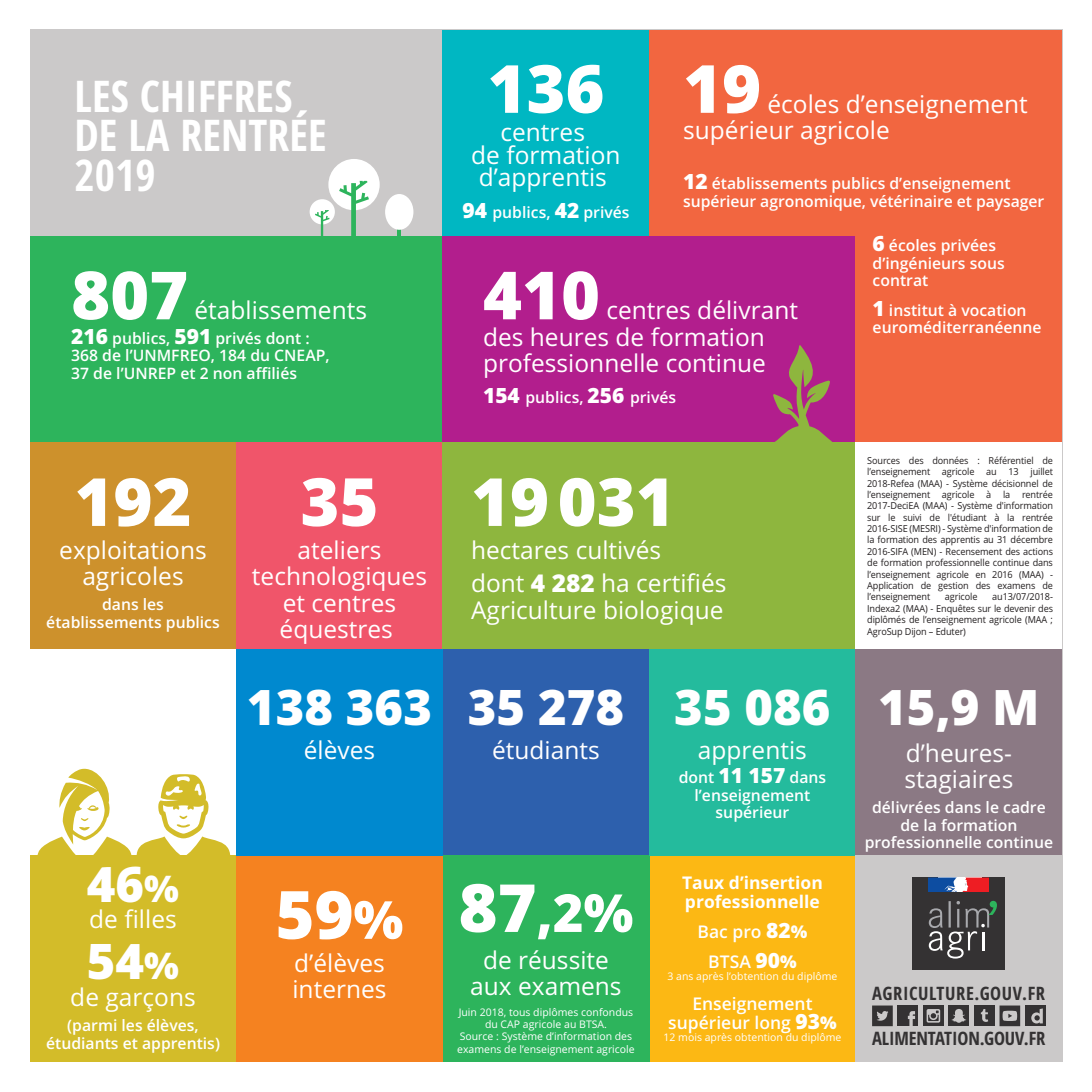
<style>
.page{position:relative;width:1092px;height:1092px;background:#fff}
.page>*{position:absolute;margin:0;border:0;box-sizing:border-box;transform-origin:0 0}
.t1{font:800 66.5px "Open Sans";color:#fff}
.t2{font:800 52.5px "Open Sans";color:#fff}
.t3{font:800 49px "Open Sans";color:#fff}
.t4{font:700 condensed 43.75px/39.4px "Open Sans";color:#fff}
.t5{font:24.5px/26.2px "Open Sans";color:#fff}
.t6{font:700 condensed 18.55px "Open Sans";letter-spacing:-.01em;color:#343233}
.t7{font:700 condensed 18.55px "Open Sans";letter-spacing:.03em;color:#343233}
.t8{font:600 17.5px/29.8px "Open Sans";color:#fff;text-align:center}
.t9{font:700 17.5px/19.2px "Open Sans";color:#fff}
.t10{font:600 15.75px/17.5px "Open Sans";color:#fff}
.t11{font:10.5px/12.2px "Open Sans";color:#fff;text-align:center}
.t12{font:9.62px/11.4px "Open Sans";letter-spacing:-.015em;color:#231f20;text-align:justify;scale:.95 1}
.s1{font-weight:800;font-size:21px}
.s2{font-size:36.75px}
.s3{font-size:52.5px}
.s4{font-weight:800}
.s5{font-size:66.5px}
</style>
<div class="page">
<div style="left:30px;top:30px;width:206px;height:206px;background:#cbc9c9"></div>
<div style="left:236px;top:30px;width:206px;height:206px;background:#cbc9c9"></div>
<div style="left:442px;top:30px;width:207px;height:206px;background:#00b7c2"></div>
<div style="left:649px;top:30px;width:206px;height:206px;background:#f26640"></div>
<div style="left:855px;top:30px;width:207px;height:206px;background:#f26640"></div>
<div style="left:30px;top:236px;width:206px;height:206px;background:#2db45c"></div>
<div style="left:236px;top:236px;width:206px;height:206px;background:#2db45c"></div>
<div style="left:442px;top:236px;width:207px;height:206px;background:#b21e8d"></div>
<div style="left:649px;top:236px;width:206px;height:206px;background:#b21e8d"></div>
<div style="left:855px;top:236px;width:207px;height:206px;background:#f26640"></div>
<div style="left:30px;top:442px;width:206px;height:207px;background:#cd912c"></div>
<div style="left:236px;top:442px;width:206px;height:207px;background:#f0556a"></div>
<div style="left:442px;top:442px;width:207px;height:207px;background:#8eb63e"></div>
<div style="left:649px;top:442px;width:413px;height:207px;background:#8eb63e"></div>
<div style="left:30px;top:855px;width:206px;height:207px;background:#d3bc29"></div>
<div style="left:236px;top:855px;width:206px;height:207px;background:#f58220"></div>
<div style="left:649px;top:855px;width:206px;height:207px;background:#fcb814"></div>
<div style="left:855px;top:442px;width:207px;height:207px;background:#fff"></div>
<div style="left:236px;top:649px;width:206px;height:206px;background:#0089cf"></div>
<div style="left:442px;top:649px;width:207px;height:206px;background:#2d60ad"></div>
<div style="left:442px;top:855px;width:207px;height:207px;background:#2db45c"></div>
<div style="left:649px;top:649px;width:206px;height:206px;background:#24bb9d"></div>
<div style="left:855px;top:649px;width:207px;height:206px;background:#8b7984"></div>
<div style="left:855px;top:855px;width:207px;height:207px;background:#cbc9c9"></div>
<svg style="left:773px;top:345px;width:59px;height:97px"></svg>
<svg style="left:38px;top:768px;width:192px;height:87px"></svg>
<div style="left:328px;top:159px;width:51px;height:51px;background:#fff;border-radius:50%"></div>
<svg style="left:339px;top:181px;width:30px;height:55px"></svg>
<div style="left:309px;top:199px;width:26px;height:25px;background:#fff;border-radius:50%"></div>
<svg style="left:315px;top:210px;width:14px;height:26px"></svg>
<hr style="left:397px;top:226px;width:4px;height:12px;background:#2db45c">
<div style="left:385px;top:194px;width:28px;height:36px;background:#fff;border-radius:50%"></div>
<div style="left:912px;top:877px;width:92px;height:92px;background:#343233"></div>
<svg style="left:928px;top:900px;width:68px;height:58px"></svg>
<div style="left:938px;top:877px;width:43px;height:15px;background:#fff"></div>
<svg style="left:928px;top:877px;width:28px;height:15px"></svg>
<svg style="left:962px;top:877px;width:26px;height:15px"></svg>
<div style="left:948px;top:1005px;width:21px;height:21px;background:#343233"></div>
<svg style="left:951px;top:1009px;width:15px;height:13px"></svg>
<div style="left:923px;top:1005px;width:20px;height:21px;background:linear-gradient(to right,#343233,#343233)"></div>
<svg style="left:926px;top:1008px;width:14px;height:14px"></svg>
<svg style="left:872px;top:1005px;width:20px;height:21px"></svg>
<div style="left:897px;top:1005px;width:21px;height:21px;background:#343233"></div>
<svg style="left:907px;top:1011px;width:8px;height:15px"></svg>
<div style="left:1024px;top:1005px;width:21px;height:21px;background:#343233"></div>
<svg style="left:1031px;top:1008px;width:11px;height:15px"></svg>
<div style="left:973px;top:1005px;width:21px;height:21px;background:#343233"></div>
<svg style="left:980px;top:1009px;width:8px;height:12px"></svg>
<svg style="left:999px;top:1005px;width:21px;height:21px"></svg>
<h3 class="t4" style="left:74px;top:75px;width:254px">LES CHIFFRES<br>DE LA RENTRÉE<br>2019</h3>
<h1 class="t1" style="left:71px;top:244px;width:119px">807</h1>
<h3 class="t5" style="left:194px;top:296px;width:174px">établissements</h3>
<h3 class="t10" style="left:71px;top:329px;width:260px"><span class="s1">216</span> publics, <span class="s1">591</span> privés dont :<br>368 de l’UNMFREO, 184 du CNEAP,<br>37 de l’UNREP et 2 non affiliés</h3>
<h1 class="t1" style="left:74px;top:451px;width:119px">192</h1>
<h3 class="t5" style="left:59px;top:536px;width:149px;text-align:center">exploitations agricoles</h3>
<h3 class="t10" style="left:46px;top:595px;width:175px;text-align:center">dans les établissements publics</h3>
<h1 class="t1" style="left:300px;top:451px;width:79px">35</h1>
<h3 class="t5" style="left:252px;top:536px;width:177px;text-align:center">ateliers technologiques et centres équestres</h3>
<h3 class="t3" style="left:247px;top:670px;width:187px">138 363</h3>
<h3 class="t5" style="left:304px;top:736px;width:73px">élèves</h3>
<h3 class="t3" style="left:87px;top:847px;width:94px">46<span class="s2">%</span></h3>
<h3 class="t5" style="left:89px;top:905px;width:89px">de filles</h3>
<h3 class="t3" style="left:87px;top:924px;width:94px">54<span class="s2">%</span></h3>
<h3 class="t5" style="left:70px;top:982px;width:127px">de garçons</h3>
<h3 class="t10" style="left:46px;top:1016px;width:175px;text-align:center">(parmi les élèves, étudiants et apprentis)</h3>
<h1 class="t1" style="left:275px;top:863px;width:129px">59<span class="s3">%</span></h1>
<h3 class="t5" style="left:292px;top:949px;width:96px">d’élèves internes</h3>
<h1 class="t1" style="left:487px;top:38px;width:119px">136</h1>
<h3 class="t5" style="left:471px;top:120px;width:151px;line-height:22.8px;text-align:center">centres<br>de formation d’apprentis</h3>
<h3 class="t10" style="left:462px;top:203px;width:169px"><span class="s1">94</span> publics, <span class="s1">42</span> privés</h3>
<h1 class="t1" style="left:683px;top:38px;width:79px">19</h1>
<h3 class="t5" style="left:683px;top:90px;width:346px;text-indent:84px">écoles d’enseignement supérieur agricole</h3>
<h3 class="t10" style="left:683px;top:174px;width:363px"><span class="s1">12</span> établissements publics d’enseignement supérieur agronomique, vétérinaire et paysager</h3>
<h1 class="t1" style="left:483px;top:244px;width:119px">410</h1>
<h3 class="t5" style="left:483px;top:296px;width:316px;text-indent:123px">centres délivrant des heures de formation professionnelle continue</h3>
<h3 class="t10" style="left:483px;top:388px;width:195px"><span class="s1">154</span> publics, <span class="s1">256</span> privés</h3>
<h1 class="t1" style="left:471px;top:451px;width:205px">19031</h1>
<h3 class="t5" style="left:471px;top:533px;width:257px;line-height:33.2px">hectares cultivés<br>dont <span class="s4">4 282</span> ha certifiés</h3>
<h3 class="t5" style="left:471px;top:596px;width:254px">Agriculture biologique</h3>
<h3 class="t3" style="left:468px;top:670px;width:158px">35 278</h3>
<h3 class="t5" style="left:492px;top:736px;width:109px">étudiants</h3>
<h2 class="t2" style="left:458px;top:872px;width:176px"><span class="s5">87</span>,2%</h2>
<h3 class="t5" style="left:470px;top:945px;width:153px;text-align:center">de réussite aux examens</h3>
<p class="t11" style="left:457px;top:1005px;width:179px">Juin 2018, tous diplômes confondus du CAP agricole au BTSA.<br>Source : Système d’information des examens de l’enseignement agricole</p>
<h3 class="t3" style="left:674px;top:670px;width:158px">35 086</h3>
<h3 class="t5" style="left:698px;top:736px;width:110px">apprentis</h3>
<h3 class="t10" style="left:678px;top:768px;width:149px;text-align:center">dont <span class="s1">11 157</span> dans l’enseignement supérieur</h3>
<h3 class="t9" style="left:682px;top:872px;width:142px">Taux d’insertion professionnelle</h3>
<h3 class="t8" style="left:697px;top:916px;width:111px">Bac pro <span class="s1">82</span><span class="s4">%<br></span>BTSA <span class="s1">90</span><span class="s4">%</span></h3>
<p class="t11" style="left:667px;top:969px;width:171px">3 ans après l’obtention du diplôme</p>
<h3 class="t8" style="left:668px;top:993px;width:170px;line-height:19.2px">Enseignement supérieur long <span class="s1">93</span><span class="s4">%</span></h3>
<p class="t11" style="left:663px;top:1030px;width:179px">12 mois après obtention du diplôme</p>
<h3 class="t10" style="left:872px;top:236px;width:134px"><span class="s1">6</span> écoles privées d’ingénieurs sous contrat</h3>
<h3 class="t10" style="left:872px;top:301px;width:171px"><span class="s1">1</span> institut à vocation euroméditerranéenne</h3>
<p class="t12" style="left:867px;top:454px;width:197px">Sources des données : Référentiel de l’enseignement agricole au 13 juillet 2018-Refea (MAA) - Système décisionnel de l’enseignement agricole à la rentrée 2017-DeciEA (MAA) - Système d'information sur le suivi de l'étudiant à la rentrée 2016-SISE (MESRI) - Système d'information de la formation des apprentis au 31 décembre 2016-SIFA (MEN) - Recensement des actions de formation professionnelle continue dans l’enseignement agricole en 2016 (MAA) - Application de gestion des examens de l’enseignement</p>
<p class="t12" style="left:944px;top:591px;width:36px">agricole</p>
<p class="t12" style="left:867px;top:591px;width:197px;text-indent:125px">au13/07/2018- Indexa2 (MAA) - Enquêtes sur le devenir des diplômés de l’enseignement agricole (MAA ; AgroSup Dijon – Eduter)</p>
<h3 class="t3" style="left:878px;top:670px;width:163px">15,9 M</h3>
<h3 class="t5" style="left:904px;top:739px;width:110px">d’heures&shy;stagiaires</h3>
<h3 class="t10" style="left:864px;top:798px;width:190px;text-align:center">délivrées dans le cadre de la formation professionnelle continue</h3>
<h3 class="t7" style="left:872px;top:979px;width:175px">AGRICULTURE.GOUV.FR</h3>
<h3 class="t6" style="left:872px;top:1024px;width:175px">ALIMENTATION.GOUV.FR</h3>
</div>
